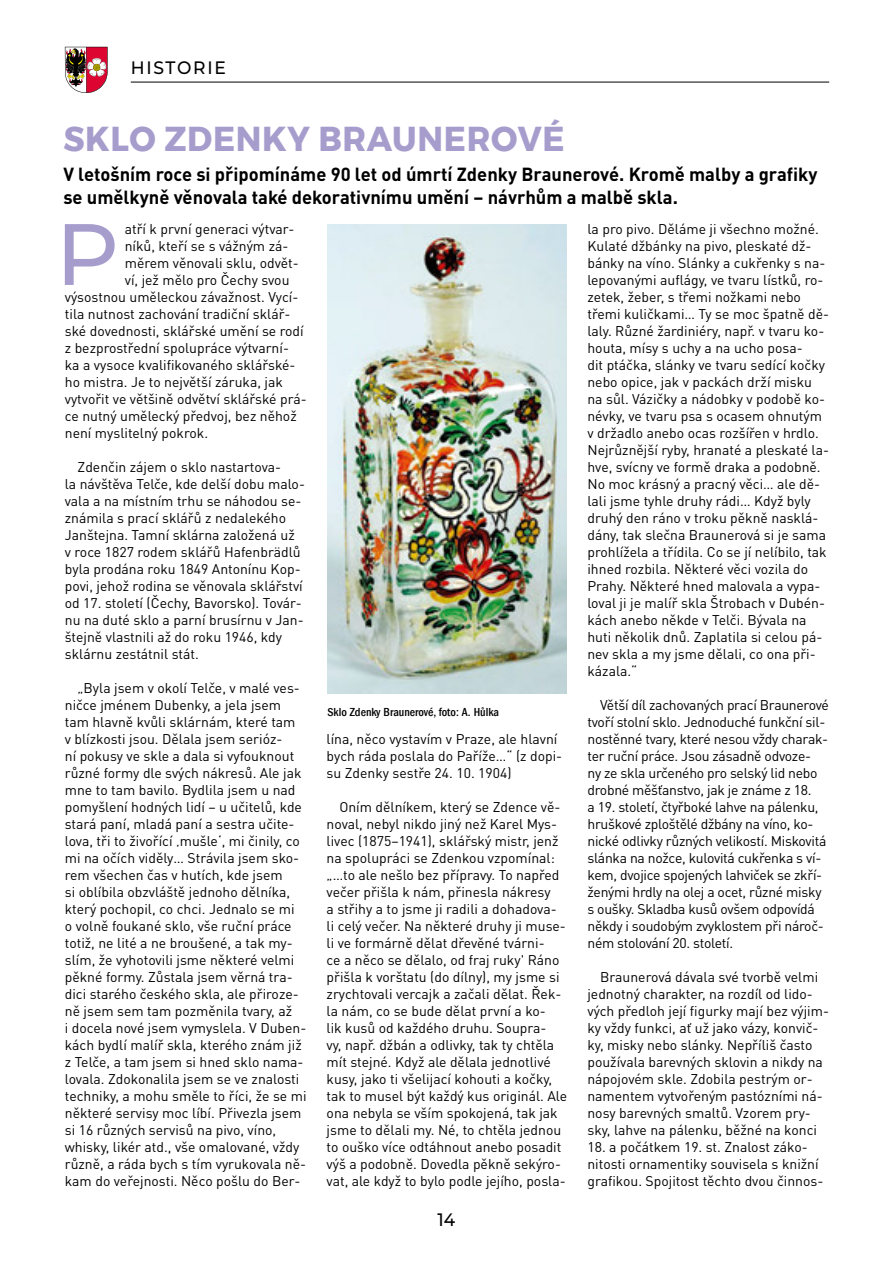
<style>
.page{position:relative;width:893px;height:1263px;background:#fff}
.page>*{position:absolute;margin:0;border:0;box-sizing:border-box;transform-origin:0 0}
.t1{font:500 86.85px "Montserrat";color:#a69dcd}
.t2{font:700 34.5px "Montserrat";letter-spacing:.02em;color:#a69dcd;scale:.95 1}
.t3{font:700 18.75px/22.5px "DIN Pro";color:#000}
.t4{font:500 18px "Montserrat";letter-spacing:.1em;color:#000;scale:.95 1}
.t5{font:13.95px/17px "DIN Pro";color:#000}
.t6{font:13.95px/17px "DIN Pro";letter-spacing:-.02em;color:#000}
.t7{font:500 condensed 12px "Franklin Gothic LT Com";color:#000}
</style>
<div class="page">
<hr style="left:131px;top:82px;width:698px;height:1px;background:#000">
<svg style="left:65px;top:47px;width:43px;height:46px"></svg>
<hr style="left:86px;top:47px;width:1px;height:46px;background:#000">
<img style="left:327px;top:224px;width:240px;height:469px">
<p class="t4" style="left:131px;top:55px;width:102px">HISTORIE</p>
<h2 class="t2" style="left:63px;top:111px;width:529px">SKLO ZDENKY BRAUNEROVÉ</h2>
<h3 class="t3" style="left:63px;top:161px;width:756px">V letošním roce si připomínáme 90 let od úmrtí Zdenky Braunerové. Kromě malby a grafiky se umělkyně věnovala také dekorativnímu umění – návrhům a malbě skla.</h3>
<h1 class="t1" style="left:56px;top:196px;width:65px">P</h1>
<p class="t5" style="left:125px;top:220px;width:171px">atří k první generaci výtvar-</p>
<p class="t5" style="left:125px;top:237px;width:165px">níků, kteří se s vážným zá-</p>
<p class="t5" style="left:125px;top:254px;width:175px">měrem věnovali sklu, odvět-</p>
<p class="t5" style="left:125px;top:271px;width:166px">ví, jež mělo pro Čechy svou</p>
<p class="t5" style="left:65px;top:288px;width:235px">výsostnou uměleckou závažnost. Vycí-</p>
<p class="t5" style="left:65px;top:305px;width:227px">tila nutnost zachování tradiční sklář-</p>
<p class="t5" style="left:65px;top:322px;width:240px">ské dovednosti, sklářské umění se rodí</p>
<p class="t5" style="left:65px;top:339px;width:226px">z bezprostřední spolupráce výtvarní-</p>
<p class="t5" style="left:65px;top:356px;width:232px">ka a vysoce kvalifikovaného sklářské-</p>
<p class="t5" style="left:65px;top:373px;width:220px">ho mistra. Je to největší záruka, jak</p>
<p class="t5" style="left:65px;top:390px;width:243px">vytvořit ve většině odvětví sklářské prá-</p>
<p class="t5" style="left:65px;top:407px;width:233px">ce nutný umělecký předvoj, bez něhož</p>
<p class="t5" style="left:65px;top:424px;width:145px">není myslitelný pokrok.</p>
<p class="t5" style="left:65px;top:458px;width:242px;text-indent:13px">Zdenčin zájem o sklo nastartova-<br>la návštěva Telče, kde delší dobu malo&shy;vala a na místním trhu se náhodou se&shy;známila s prací sklářů z nedalekého Janštejna. Tamní sklárna založená už<br>v roce 1827 rodem sklářů Hafenbrädlů byla prodána roku 1849 Antonínu Kop&shy;povi, jehož rodina se věnovala sklářství od 17. století (Čechy, Bavorsko). Továr&shy;nu na duté sklo a parní brusírnu v Jan&shy;štejně vlastnili až do roku 1946, kdy sklárnu zestátnil stát.</p>
<p class="t5" style="left:65px;top:679px;width:243px;text-indent:13px">„Byla jsem v okolí Telče, v malé ves&shy;ničce jménem Dubenky, a jela jsem tam hlavně kvůli sklárnám, které tam<br>v blízkosti jsou. Dělala jsem serióz-<br>ní pokusy ve skle a dala si vyfouknout různé formy dle svých nákresů. Ale jak mne to tam bavilo. Bydlila jsem u nad pomyšlení hodných lidí – u učitelů, kde stará paní, mladá paní a sestra učite&shy;lova, tři to živořící ‚mušle‘, mi činily, co mi na očích viděly… Strávila jsem sko&shy;rem všechen čas v hutích, kde jsem<br>si oblíbila obzvláště jednoho dělníka, který pochopil, co chci. Jednalo se mi<br>o volně foukané sklo, vše ruční práce totiž, ne lité a ne broušené, a tak my&shy;slím, že vyhotovili jsme některé velmi pěkné formy. Zůstala jsem věrná tra&shy;dici starého českého skla, ale přiroze&shy;ně jsem sem tam pozměnila tvary, až<br>i docela nové jsem vymyslela. V Duben&shy;kách bydlí malíř skla, kterého znám již z Telče, a tam jsem si hned sklo nama&shy;lovala. Zdokonalila jsem se ve znalosti techniky, a mohu směle to říci, že se mi některé servisy moc líbí. Přivezla jsem si 16 různých servisů na pivo, víno, whisky, likér atd., vše omalované, vždy různě, a ráda bych s tím vyrukovala ně&shy;kam do veřejnosti. Něco pošlu do Ber-</p>
<p class="t7" style="left:327px;top:705px;width:173px">Sklo Zdenky Braunerové, foto: A. Hůlka</p>
<p class="t5" style="left:327px;top:730px;width:237px">lína, něco vystavím v Praze, ale hlavní bych ráda poslala do Paříže…“ (z dopi&shy;su Zdenky sestře 24. 10. 1904)</p>
<p class="t5" style="left:327px;top:798px;width:242px;text-indent:13px">Oním dělníkem, který se Zdence vě&shy;noval, nebyl nikdo jiný než Karel Mys&shy;livec (1875–1941), sklářský mistr, jenž na spolupráci se Zdenkou vzpomínal: „…to ale nešlo bez přípravy. To napřed večer přišla k nám, přinesla nákresy<br>a střihy a to jsme ji radili a dohadova&shy;li celý večer. Na některé druhy ji muse&shy;li ve formárně dělat dřevěné tvárni-<br>ce a něco se dělalo, od fraj ruky' Ráno přišla k vorštatu (do dílny), my jsme si zrychtovali vercajk a začali dělat. Řek&shy;la nám, co se bude dělat první a ko-<br>lik kusů od každého druhu. Soupra-<br>vy, např. džbán a odlivky, tak ty chtěla mít stejné. Když ale dělala jednotlivé kusy, jako ti všelijací kohouti a kočky, tak to musel být každý kus originál. Ale ona nebyla se vším spokojená, tak jak jsme to dělali my. Né, to chtěla jednou to ouško více odtáhnout anebo posadit výš a podobně. Dovedla pěkně sekýro&shy;vat, ale když to bylo podle jejího, posla-</p>
<p class="t4" style="left:438px;top:1208px;width:20px">14</p>
<p class="t5" style="left:587px;top:220px;width:243px">la pro pivo. Děláme ji všechno možné.<br>Kulaté džbánky na pivo, pleskaté dž&shy;bánky na víno. Slánky a cukřenky s na&shy;lepovanými auflágy, ve tvaru lístků, ro&shy;zetek, žeber, s třemi nožkami nebo třemi kuličkami… Ty se moc špatně dě&shy;laly. Různé žardiniéry, např. v tvaru ko&shy;houta, mísy s uchy a na ucho posa-<br>dit ptáčka, slánky ve tvaru sedící kočky nebo opice, jak v packách drží misku na sůl. Vázičky a nádobky v podobě ko&shy;névky, ve tvaru psa s ocasem ohnutým v držadlo anebo ocas rozšířen v hrdlo.<br>Nejrůznější ryby, hranaté a pleskaté la&shy;hve, svícny ve formě draka a podobně.<br>No moc krásný a pracný věci… ale dě&shy;lali jsme tyhle druhy rádi… Když byly druhý den ráno v troku pěkně nasklá&shy;dány, tak slečna Braunerová si je sama prohlížela a třídila. Co se jí nelíbilo, tak ihned rozbila. Některé věci vozila do Prahy. Některé hned malovala a vypa&shy;loval ji je malíř skla Štrobach v Dubén&shy;kách anebo někde v Telči. Bývala na huti několik dnů. Zaplatila si celou pá&shy;nev skla a my jsme dělali, co ona při&shy;kázala.“</p>
<p class="t6" style="left:587px;top:696px;width:243px;text-indent:13px">Větší díl zachovaných prací Braunerové tvoří stolní sklo. Jednoduché funkční sil&shy;nostěnné tvary, které nesou vždy charak&shy;ter ruční práce. Jsou zásadně odvoze-<br>ny ze skla určeného pro selský lid nebo drobné měšťanstvo, jak je známe z 18.<br>a 19. století, čtyřboké lahve na pálenku, hruškové zploštělé džbány na víno, ko&shy;nické odlivky různých velikostí. Miskovitá slánka na nožce, kulovitá cukřenka s ví&shy;kem, dvojice spojených lahviček se zkří&shy;ženými hrdly na olej a ocet, různé misky s oušky. Skladba kusů ovšem odpovídá někdy i soudobým zvyklostem při nároč&shy;ném stolování 20. století.</p>
<p class="t5" style="left:587px;top:968px;width:243px;text-indent:13px">Braunerová dávala své tvorbě velmi jednotný charakter, na rozdíl od lido&shy;vých předloh její figurky mají bez výjim&shy;ky vždy funkci, ať už jako vázy, konvič&shy;ky, misky nebo slánky. Nepříliš často používala barevných sklovin a nikdy na nápojovém skle. Zdobila pestrým or&shy;namentem vytvořeným pastózními ná&shy;nosy barevných smaltů. Vzorem pry&shy;sky, lahve na pálenku, běžné na konci</p>
<p class="t5" style="left:587px;top:1138px;width:237px">18. a počátkem 19. st. Znalost záko&shy;nitosti ornamentiky souvisela s knižní grafikou. Spojitost těchto dvou činnos-</p>
</div>
